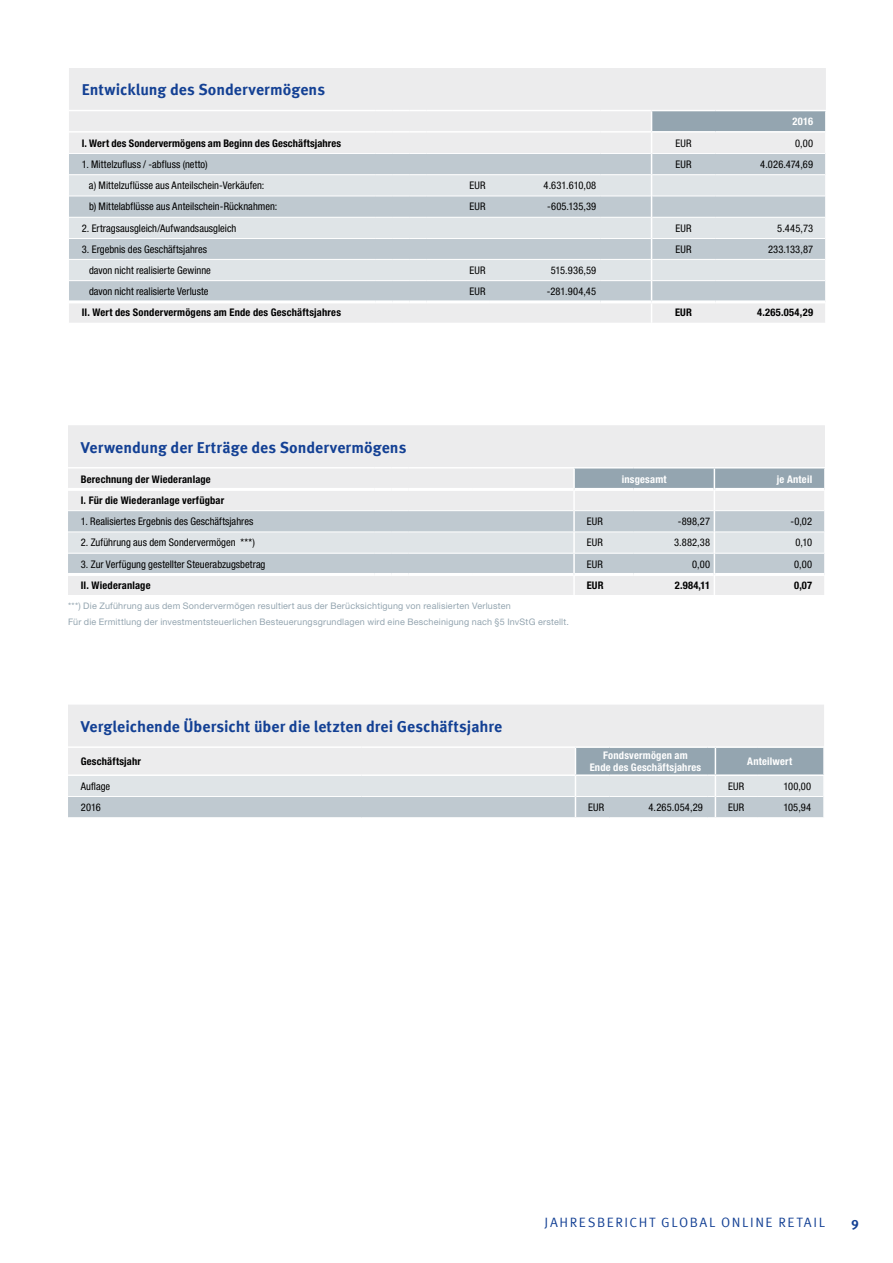
<style>
.page{position:relative;width:893px;height:1263px;background:#fff}
.page>*{position:absolute;margin:0;border:0;box-sizing:border-box;transform-origin:0 0}
.t1{font:700 15.75px "Meta Offc Pro";color:#134094}
.t2{font:13.5px "Meta Offc Pro Norm";letter-spacing:.115em;color:#134094}
.t3{font:700 13.5px "Meta Offc Pro";color:#134094}
.t4{font:condensed 10.5px "Helvetica Neue LTW1 G";letter-spacing:.005em;color:#000}
.t5{font:700 condensed 10.5px "Helvetica Neue LTW1 G";letter-spacing:.015em;color:#000}
.t6{font:700 condensed 10.5px/11.7px "Helvetica Neue LTW1 G";letter-spacing:.02em;color:#fff;text-align:center}
.t7{font:9px/15.9px "Helvetica Neue LTW1 G";letter-spacing:.025em;color:#94a5b0}
</style>
<div class="page">
<div style="left:69px;top:68px;width:757px;height:255px;background:#ececed"></div>
<div style="left:69px;top:154px;width:582px;height:146px;background:#bfc9d0"></div>
<svg style="left:69px;top:175px;width:582px;height:105px;background:#d2d9de"></svg>
<hr style="left:69px;top:153px;width:306px;height:1px;background:#fff">
<svg style="left:375px;top:153px;width:51px;height:1px"></svg>
<hr style="left:426px;top:153px;width:64px;height:1px;background:#fff">
<hr style="left:69px;top:174px;width:306px;height:1px;background:#fff">
<svg style="left:375px;top:174px;width:51px;height:1px"></svg>
<hr style="left:426px;top:174px;width:64px;height:1px;background:#fff">
<hr style="left:69px;top:196px;width:306px;height:1px;background:#fff">
<svg style="left:375px;top:196px;width:51px;height:1px"></svg>
<hr style="left:426px;top:196px;width:64px;height:1px;background:#fff">
<hr style="left:69px;top:217px;width:306px;height:1px;background:#fff">
<svg style="left:375px;top:217px;width:51px;height:1px"></svg>
<hr style="left:426px;top:217px;width:64px;height:1px;background:#fff">
<hr style="left:69px;top:238px;width:306px;height:1px;background:#fff">
<svg style="left:375px;top:238px;width:51px;height:1px"></svg>
<hr style="left:426px;top:238px;width:64px;height:1px;background:#fff">
<hr style="left:69px;top:259px;width:306px;height:1px;background:#fff">
<svg style="left:375px;top:259px;width:51px;height:1px"></svg>
<hr style="left:426px;top:259px;width:64px;height:1px;background:#fff">
<hr style="left:69px;top:280px;width:306px;height:1px;background:#fff">
<svg style="left:375px;top:280px;width:51px;height:1px"></svg>
<hr style="left:426px;top:280px;width:64px;height:1px;background:#fff">
<hr style="left:490px;top:153px;width:110px;height:1px;background:#fff">
<hr style="left:600px;top:153px;width:51px;height:1px;background:#fff">
<hr style="left:490px;top:174px;width:110px;height:1px;background:#fff">
<hr style="left:600px;top:174px;width:51px;height:1px;background:#fff">
<hr style="left:490px;top:196px;width:110px;height:1px;background:#fff">
<hr style="left:600px;top:196px;width:51px;height:1px;background:#fff">
<hr style="left:490px;top:217px;width:110px;height:1px;background:#fff">
<hr style="left:600px;top:217px;width:51px;height:1px;background:#fff">
<hr style="left:490px;top:238px;width:110px;height:1px;background:#fff">
<hr style="left:600px;top:238px;width:51px;height:1px;background:#fff">
<hr style="left:490px;top:259px;width:110px;height:1px;background:#fff">
<hr style="left:600px;top:259px;width:51px;height:1px;background:#fff">
<hr style="left:490px;top:280px;width:110px;height:1px;background:#fff">
<hr style="left:600px;top:280px;width:51px;height:1px;background:#fff">
<hr style="left:69px;top:110px;width:306px;height:1px;background:#fff">
<svg style="left:375px;top:110px;width:51px;height:1px"></svg>
<hr style="left:426px;top:110px;width:64px;height:1px;background:#fff">
<hr style="left:490px;top:110px;width:110px;height:1px;background:#fff">
<hr style="left:652px;top:110px;width:63px;height:1px;background:#fff">
<hr style="left:715px;top:110px;width:112px;height:1px;background:#fff">
<hr style="left:600px;top:110px;width:52px;height:1px;background:#fff">
<hr style="left:69px;top:131px;width:306px;height:2px;background:#fff">
<svg style="left:375px;top:131px;width:51px;height:2px"></svg>
<hr style="left:426px;top:131px;width:64px;height:2px;background:#fff">
<hr style="left:490px;top:131px;width:110px;height:2px;background:#fff">
<hr style="left:600px;top:131px;width:52px;height:2px;background:#fff">
<svg style="left:651px;top:111px;width:175px;height:212px;background:#d0d7db"></svg>
<hr style="left:69px;top:300px;width:306px;height:3px;background:#fff">
<hr style="left:375px;top:300px;width:17px;height:3px;background:#fff">
<hr style="left:392px;top:300px;width:17px;height:3px;background:#fff">
<hr style="left:409px;top:300px;width:17px;height:3px;background:#fff">
<hr style="left:426px;top:300px;width:64px;height:3px;background:#fff">
<hr style="left:490px;top:300px;width:110px;height:3px;background:#fff">
<hr style="left:600px;top:300px;width:52px;height:3px;background:#fff">
<hr style="left:652px;top:300px;width:63px;height:3px;background:#fff">
<hr style="left:715px;top:300px;width:110px;height:3px;background:#fff">
<div style="left:68px;top:425px;width:757px;height:42px;background:#ececed"></div>
<svg style="left:68px;top:468px;width:757px;height:127px;background:#d9dde1"></svg>
<div style="left:68px;top:705px;width:756px;height:41px;background:#ececed"></div>
<svg style="left:68px;top:747px;width:756px;height:71px;background:#d2d8dc"></svg>
<h1 class="t1" style="left:82px;top:78px;width:245px">Entwicklung des Sondervermögens</h1>
<p class="t6" style="left:793px;top:115px;width:22px">2016</p>
<p class="t5" style="left:82px;top:137px;width:261px">I. Wert des Sondervermögens am Beginn des Geschäftsjahres</p>
<p class="t4" style="left:675px;top:137px;width:18px">EUR</p>
<p class="t4" style="left:795px;top:137px;width:19px">0,00</p>
<p class="t4" style="left:82px;top:158px;width:127px">1. Mittelzufluss / -abfluss (netto)</p>
<p class="t4" style="left:675px;top:158px;width:18px">EUR</p>
<p class="t4" style="left:760px;top:158px;width:54px">4.026.474,69</p>
<p class="t4" style="left:89px;top:179px;width:177px">a) Mittelzuflüsse aus Anteilschein-Verkäufen:</p>
<p class="t4" style="left:469px;top:179px;width:18px">EUR</p>
<p class="t4" style="left:544px;top:179px;width:54px">4.631.610,08</p>
<p class="t4" style="left:89px;top:200px;width:190px">b) Mittelabflüsse aus Anteilschein-Rücknahmen:</p>
<p class="t4" style="left:470px;top:200px;width:18px">EUR</p>
<p class="t4" style="left:547px;top:200px;width:51px">-605.135,39</p>
<p class="t4" style="left:82px;top:222px;width:156px">2. Ertragsausgleich/Aufwandsausgleich</p>
<p class="t4" style="left:675px;top:222px;width:18px">EUR</p>
<p class="t4" style="left:777px;top:222px;width:37px">5.445,73</p>
<p class="t4" style="left:82px;top:243px;width:127px">3. Ergebnis des Geschäftsjahres</p>
<p class="t4" style="left:675px;top:243px;width:18px">EUR</p>
<p class="t4" style="left:768px;top:243px;width:47px">233.133,87</p>
<p class="t4" style="left:89px;top:264px;width:123px">davon nicht realisierte Gewinne</p>
<p class="t4" style="left:470px;top:264px;width:18px">EUR</p>
<p class="t4" style="left:551px;top:264px;width:47px">515.936,59</p>
<p class="t4" style="left:89px;top:285px;width:121px">davon nicht realisierte Verluste</p>
<p class="t4" style="left:469px;top:285px;width:18px">EUR</p>
<p class="t4" style="left:547px;top:285px;width:51px">-281.904,45</p>
<p class="t5" style="left:82px;top:306px;width:261px">II. Wert des Sondervermögens am Ende des Geschäftsjahres</p>
<p class="t5" style="left:675px;top:306px;width:18px">EUR</p>
<p class="t5" style="left:757px;top:306px;width:58px">4.265.054,29</p>
<h1 class="t1" style="left:81px;top:435px;width:327px">Verwendung der Erträge des Sondervermögens</h1>
<p class="t5" style="left:81px;top:472px;width:132px">Berechnung der Wiederanlage</p>
<p class="t6" style="left:622px;top:473px;width:46px">insgesamt</p>
<p class="t6" style="left:777px;top:473px;width:37px">je Anteil</p>
<p class="t5" style="left:81px;top:494px;width:145px">I. Für die Wiederanlage verfügbar</p>
<p class="t4" style="left:81px;top:515px;width:174px">1. Realisiertes Ergebnis des Geschäftsjahres</p>
<p class="t4" style="left:587px;top:515px;width:18px">EUR</p>
<p class="t4" style="left:678px;top:515px;width:34px">-898,27</p>
<p class="t4" style="left:790px;top:515px;width:23px">-0,02</p>
<p class="t4" style="left:81px;top:536px;width:176px">2. Zuführung aus dem Sondervermögen ***)</p>
<p class="t4" style="left:587px;top:536px;width:18px">EUR</p>
<p class="t4" style="left:674px;top:536px;width:38px">3.882,38</p>
<p class="t4" style="left:795px;top:536px;width:18px">0,10</p>
<p class="t4" style="left:81px;top:558px;width:186px">3. Zur Verfügung gestellter Steuerabzugsbetrag</p>
<p class="t4" style="left:587px;top:558px;width:18px">EUR</p>
<p class="t4" style="left:692px;top:558px;width:19px">0,00</p>
<p class="t4" style="left:794px;top:558px;width:19px">0,00</p>
<p class="t5" style="left:81px;top:579px;width:71px">II. Wiederanlage</p>
<p class="t5" style="left:587px;top:579px;width:18px">EUR</p>
<p class="t5" style="left:675px;top:579px;width:37px">2.984,11</p>
<p class="t5" style="left:794px;top:579px;width:19px">0,07</p>
<p class="t7" style="left:68px;top:597px;width:502px">***) Die Zuführung aus dem Sondervermögen resultiert aus der Berücksichtigung von realisierten Verlusten<br>Für die Ermittlung der investmentsteuerlichen Besteuerungsgrundlagen wird eine Bescheinigung nach §5 InvStG erstellt.</p>
<h1 class="t1" style="left:81px;top:714px;width:423px">Vergleichende Übersicht über die letzten drei Geschäftsjahre</h1>
<p class="t5" style="left:81px;top:755px;width:62px">Geschäftsjahr</p>
<p class="t6" style="left:590px;top:750px;width:113px">Fondsvermögen am<br>Ende des Geschäftsjahres</p>
<p class="t6" style="left:747px;top:755px;width:46px">Anteilwert</p>
<p class="t4" style="left:81px;top:780px;width:31px">Auflage</p>
<p class="t4" style="left:728px;top:780px;width:18px">EUR</p>
<p class="t4" style="left:783px;top:780px;width:29px">100,00</p>
<p class="t4" style="left:81px;top:801px;width:22px">2016</p>
<p class="t4" style="left:588px;top:801px;width:18px">EUR</p>
<p class="t4" style="left:649px;top:801px;width:56px">4.265.054,29</p>
<p class="t4" style="left:728px;top:801px;width:18px">EUR</p>
<p class="t4" style="left:783px;top:801px;width:29px">105,94</p>
<p class="t2" style="left:545px;top:1211px;width:145px">JAHRESBERICHT GLOBA</p>
<p class="t2" style="left:709px;top:1211px;width:78px">L ONLINE RETAI</p>
<p class="t2" style="left:819px;top:1211px;width:8px">L</p>
<p class="t3" style="left:851px;top:1214px;width:9px">9</p>
</div>
